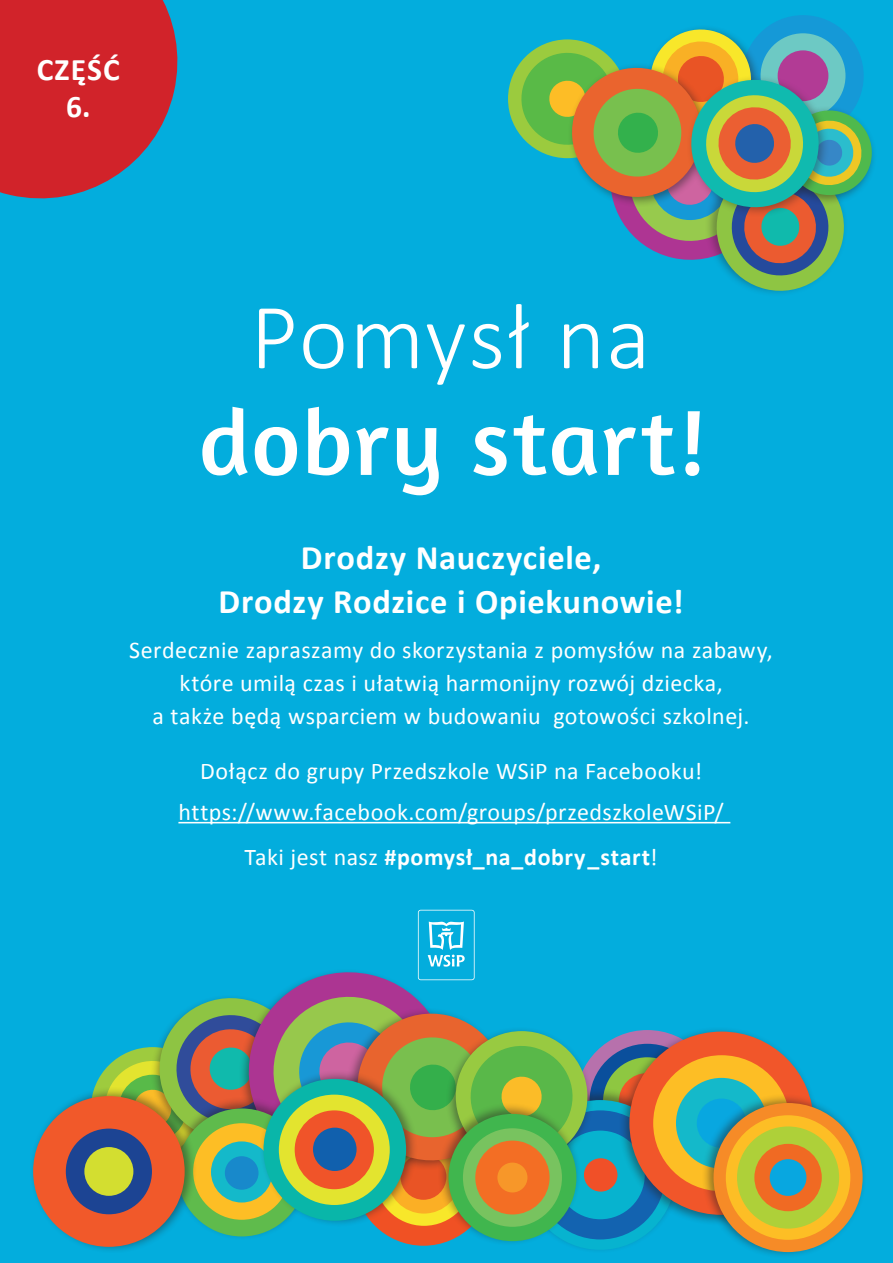
<style>
.page{position:relative;width:893px;height:1263px;background:#03addd}
.page>*{position:absolute;margin:0;border:0;box-sizing:border-box;transform-origin:0 0}
.t1{font:700 34.5px/43.5px "Calibri";letter-spacing:.02em;color:#fff;text-align:center}
.t2{font:700 31.5px/37.8px "Calibri";letter-spacing:.04em;color:#fff;text-align:center}
.t3{font:24px/33px "Calibri";letter-spacing:.02em;color:#fff;text-align:center}
.s1{font-weight:700}
</style>
<div class="page">
<div style="left:742px;top:15px;width:122px;height:121px;background:#1599d7;border-radius:50%"></div>
<div style="left:508px;top:39px;width:119px;height:119px;background:#9bcb3e;border-radius:50%"></div>
<svg style="left:0;top:0;width:178px;height:199px;background:#b63440"></svg>
<svg style="left:517px;top:26px;width:357px;height:268px"></svg>
<div style="left:576px;top:1030px;width:143px;height:143px;background:#b771ac;border-radius:50%"></div>
<svg style="left:589px;top:1044px;width:116px;height:115px"></svg>
<div style="left:354px;top:1108px;width:138px;height:138px;background:#f05124;border-radius:50%"></div>
<div style="left:516px;top:1087px;width:167px;height:167px;background:#231f20;opacity:.47"></div>
<div style="left:525px;top:1100px;width:150px;height:150px;background:#07b3cf;border-radius:50%"></div>
<div style="left:535px;top:1110px;width:130px;height:129px;background:#1363b0;border-radius:50%"></div>
<div style="left:556px;top:1130px;width:89px;height:89px;background:#07b3cf;border-radius:50%"></div>
<div style="left:584px;top:1158px;width:33px;height:33px;background:#f05028;border-radius:50%"></div>
<svg style="left:289px;top:962px;width:169px;height:27px"></svg>
<div style="left:445px;top:1026px;width:148px;height:148px;background:#231f20;opacity:.47"></div>
<div style="left:456px;top:1031px;width:131px;height:131px;background:#98ca41;border-radius:50%"></div>
<svg style="left:95px;top:989px;width:482px;height:244px"></svg>
<div style="left:170px;top:1096px;width:145px;height:144px;background:#231f20;opacity:.47"></div>
<div style="left:177px;top:1108px;width:129px;height:128px;background:#5fbb4c;border-radius:50%"></div>
<div style="left:193px;top:1123px;width:97px;height:97px;background:#fdbe25;border-radius:50%"></div>
<div style="left:211px;top:1141px;width:61px;height:61px;background:#14b9ca;border-radius:50%"></div>
<div style="left:225px;top:1156px;width:34px;height:34px;background:#1889cb;border-radius:50%"></div>
<div style="left:259px;top:1069px;width:159px;height:158px;background:#231f20;opacity:.47"></div>
<div style="left:263px;top:1079px;width:143px;height:142px;background:#09b6a9;border-radius:50%"></div>
<div style="left:279px;top:1094px;width:111px;height:111px;background:#e3e42f;border-radius:50%"></div>
<div style="left:295px;top:1110px;width:79px;height:79px;background:#f05429;border-radius:50%"></div>
<div style="left:313px;top:1128px;width:44px;height:43px;background:#1160ad;border-radius:50%"></div>
<div style="left:618px;top:1026px;width:201px;height:200px;background:#231f20;opacity:.47"></div>
<div style="left:629px;top:1031px;width:185px;height:184px;background:#f1562a;border-radius:50%"></div>
<div style="left:653px;top:1055px;width:137px;height:136px;background:#fdbe25;border-radius:50%"></div>
<div style="left:676px;top:1078px;width:91px;height:90px;background:#14b9ca;border-radius:50%"></div>
<div style="left:697px;top:1098px;width:49px;height:50px;background:#08a7e0;border-radius:50%"></div>
<div style="left:701px;top:1093px;width:165px;height:166px;background:#231f20;opacity:.47"></div>
<div style="left:713px;top:1103px;width:150px;height:149px;background:#f68b27;border-radius:50%"></div>
<div style="left:726px;top:1115px;width:124px;height:125px;background:#fdbe25;border-radius:50%"></div>
<div style="left:737px;top:1126px;width:102px;height:102px;background:#aed039;border-radius:50%"></div>
<div style="left:754px;top:1144px;width:68px;height:67px;background:#f06a23;border-radius:50%"></div>
<div style="left:770px;top:1159px;width:36px;height:37px;background:#08a7e0;border-radius:50%"></div>
<div style="left:29px;top:1086px;width:168px;height:167px;background:#231f20;opacity:.47"></div>
<div style="left:33px;top:1096px;width:152px;height:151px;background:#f1592a;border-radius:50%"></div>
<div style="left:66px;top:1128px;width:86px;height:86px;background:#1c4493;border-radius:50%"></div>
<div style="left:84px;top:1147px;width:49px;height:49px;background:#d3de30;border-radius:50%"></div>
<svg style="left:202px;top:407px;width:498px;height:88px"></svg>
<svg style="left:259px;top:304px;width:384px;height:81px"></svg>
<hr style="left:178px;top:822px;width:552px;height:1px;background:#fff">
<svg style="left:418px;top:910px;width:57px;height:70px"></svg>
<div style="left:437px;top:1103px;width:144px;height:143px;background:#231f20;opacity:.47"></div>
<div style="left:448px;top:1114px;width:128px;height:127px;background:#40b64e;border-radius:50%"></div>
<div style="left:463px;top:1128px;width:99px;height:99px;background:#78c35f;border-radius:50%"></div>
<div style="left:475px;top:1140px;width:75px;height:74px;background:#f36e24;border-radius:50%"></div>
<div style="left:497px;top:1162px;width:30px;height:30px;background:#f79729;border-radius:50%"></div>
<p class="t2" style="left:37px;top:49px;width:85px">CZĘŚĆ<br>6.</p>
<p class="t1" style="left:218px;top:535px;width:467px">Drodzy Nauczyciele,<br>Drodzy Rodzice i Opiekunowie!</p>
<p class="t3" style="left:129px;top:633px;width:645px">Serdecznie zapraszamy do skorzystania z pomysłów na zabawy, które umilą czas i ułatwią harmonijny rozwój dziecka,<br>a także będą wsparciem w budowaniu gotowości szkolnej.</p>
<p class="t3" style="left:200px;top:754px;width:504px">Dołącz do grupy Przedszkole WSiP na Facebooku!</p>
<p class="t3" style="left:178px;top:789px;width:547px;line-height:45px">https://www.facebook.com/groups/przedszkoleWSiP/<br>Taki jest nasz <span class="s1">#pomysł_na_dobry_start</span>!</p>
</div>
